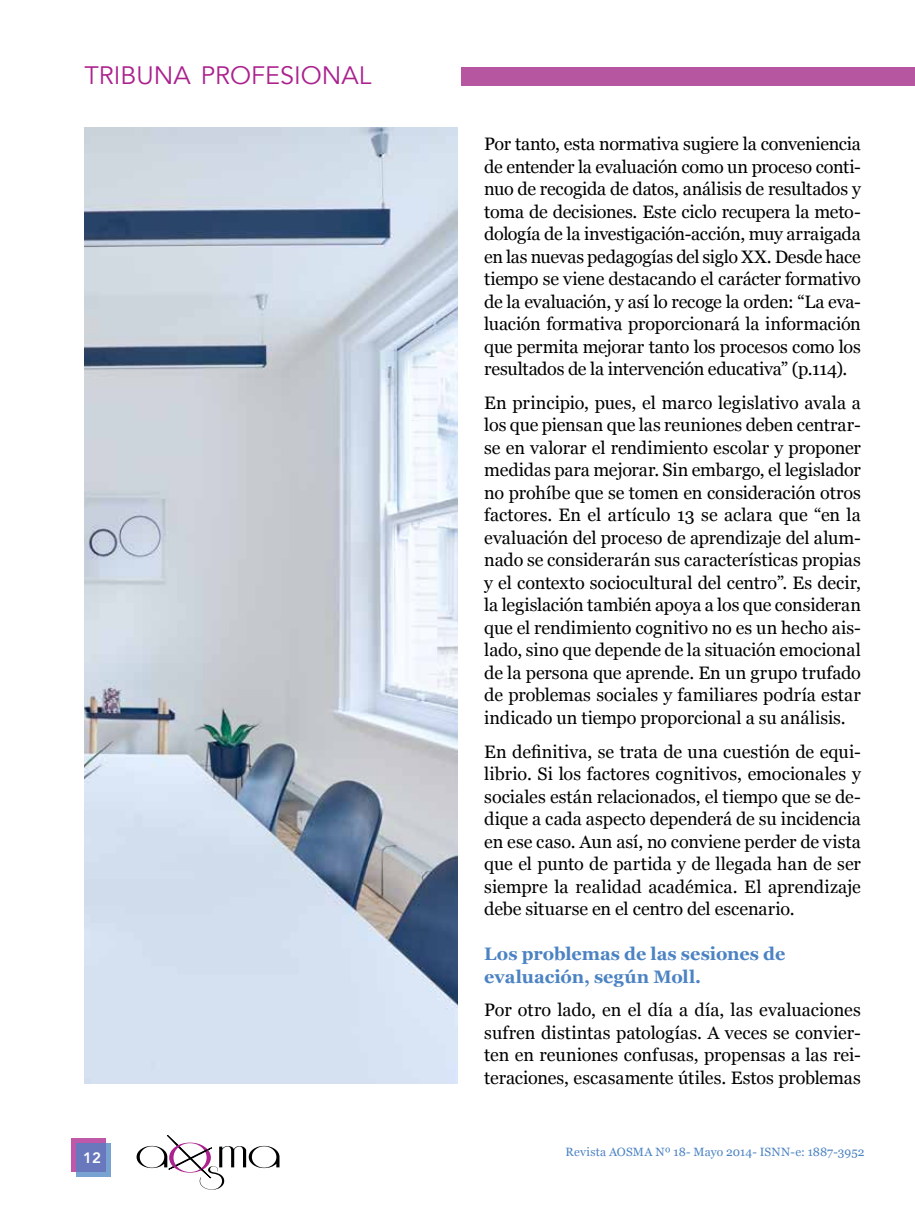
<style>
.page{position:relative;width:915px;height:1212px;background:#fff}
.page>*{position:absolute;margin:0;border:0;box-sizing:border-box;transform-origin:0 0}
.t1{font:25.2px "Avenir";color:#ab218e}
.t2{font:18px/22.5px "Georgia";letter-spacing:-.005em;color:#000;text-align:justify}
.t3{font:700 18px/22.5px "Georgia";color:#4c83c3}
.t4{font:800 15px "Avenir";color:#fff}
.t5{font:12px "Georgia";letter-spacing:.005em;color:#4c83c3}
</style>
<div class="page">
<div style="left:71px;top:1138px;width:34px;height:33px;background:#c058aa"></div>
<svg style="left:76px;top:1143px;width:35px;height:33px"></svg>
<svg style="left:136px;top:1135px;width:143px;height:55px"></svg>
<div style="left:461px;top:67px;width:453px;height:18px;background:#b756a0"></div>
<img style="left:84px;top:128px;width:373px;height:956px">
<h1 class="t1" style="left:84px;top:61px;width:288px">TRIBUNA PROFESIONAL</h1>
<p class="t2" style="left:484px;top:132px;width:378px">Por tanto, esta normativa sugiere la conveniencia de entender la evaluación como un proceso conti&shy;nuo de recogida de datos, análisis de resultados y toma de decisiones. Este ciclo recupera la meto&shy;dología de la investigación-acción, muy arraigada en las nuevas pedagogías del siglo XX. Desde hace tiempo se viene destacando el carácter formativo de la evaluación, y así lo recoge la orden: “La eva&shy;luación formativa proporcionará la información que permita mejorar tanto los procesos como los resultados de la intervención educativa” (p.114).</p>
<p class="t2" style="left:484px;top:391px;width:378px">En principio, pues, el marco legislativo avala a los que piensan que las reuniones deben centrar&shy;se en valorar el rendimiento escolar y proponer medidas para mejorar. Sin embargo, el legislador no prohíbe que se tomen en consideración otros factores. En el artículo 13 se aclara que “en la evaluación del proceso de aprendizaje del alum&shy;nado se considerarán sus características propias y el contexto sociocultural del centro”. Es decir, la legislación también apoya a los que consideran que el rendimiento cognitivo no es un hecho ais&shy;lado, sino que depende de la situación emocional de la persona que aprende. En un grupo trufado de problemas sociales y familiares podría estar indicado un tiempo proporcional a su análisis.</p>
<p class="t2" style="left:484px;top:739px;width:378px">En definitiva, se trata de una cuestión de equi&shy;librio. Si los factores cognitivos, emocionales y sociales están relacionados, el tiempo que se de&shy;dique a cada aspecto dependerá de su incidencia en ese caso. Aun así, no conviene perder de vista que el punto de partida y de llegada han de ser siempre la realidad académica. El aprendizaje debe situarse en el centro del escenario.</p>
<p class="t3" style="left:484px;top:942px;width:302px">Los problemas de las sesiones de evaluación, según Moll.</p>
<p class="t2" style="left:484px;top:998px;width:378px">Por otro lado, en el día a día, las evaluaciones sufren distintas patologías. A veces se convier&shy;ten en reuniones confusas, propensas a las rei&shy;teraciones, escasamente útiles. Estos problemas</p>
<p class="t4" style="left:83px;top:1144px;width:19px">12</p>
<p class="t5" style="left:565px;top:1143px;width:300px">Revista AOSMA Nº 18- Mayo 2014- ISNN-e: 1887-3952</p>
</div>
